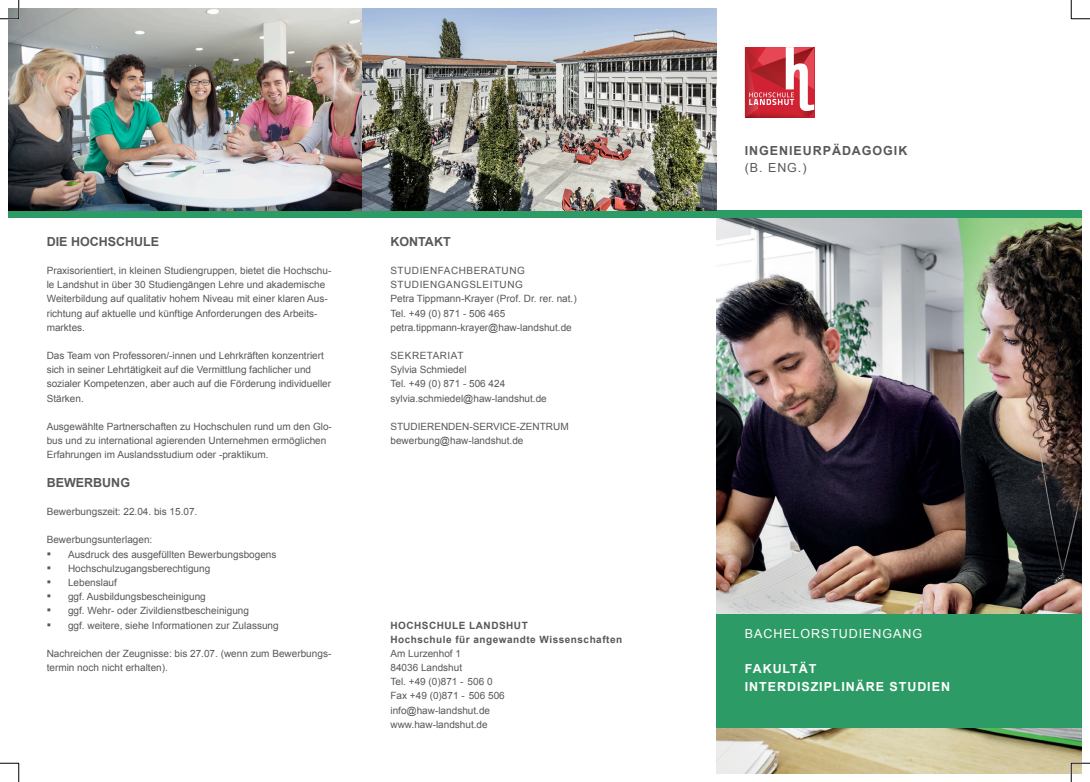
<style>
.page{position:relative;width:1090px;height:782px;background:#fff}
.page>*{position:absolute;margin:0;border:0;box-sizing:border-box;transform-origin:0 0}
.t1{font:700 12.5px "Arial";letter-spacing:.075em;color:#fff}
.Fließtext{font:700 12.5px "Arial";color:#57585a}
.t2{font:12.5px "Arial";letter-spacing:.075em;color:#fff}
.Fließtext-2{font:700 12.5px "Arial";letter-spacing:.075em;color:#57585a}
.t3{font:12.5px "Arial";color:#57585a}
.Fließtext-3{font:10px/14.1px "Arial";color:#57585a}
.t4{font:700 10px "Arial";letter-spacing:.05em;color:#57585a}
.Fließtext-4{font:10px "Arial";letter-spacing:.05em;color:#57585a}
.s1{font-size:12.5px}
</style>
<div class="page">
<svg style="left:745px;top:47px;width:69px;height:71px;background:#d1535d"></svg>
<img style="left:717px;top:217px;width:365px;height:556px">
<div style="left:717px;top:614px;width:365px;height:113px;background:#2d9b65"></div>
<div style="left:8px;top:210px;width:1074px;height:7px;background:#2d9b65"></div>
<img style="left:8px;top:8px;width:709px;height:202px">
<svg style="left:0;top:0;width:20px;height:20px"></svg>
<svg style="left:0;top:762px;width:20px;height:20px"></svg>
<svg style="left:1070px;top:0;width:20px;height:20px"></svg>
<svg style="left:1070px;top:762px;width:20px;height:20px"></svg>
<p class="Fließtext" style="left:47px;top:233px;width:114px">DIE HOCHSCHULE</p>
<p class="Fließtext-3" style="left:47px;top:263px;width:286px">Praxisorientiert, in kleinen Studiengruppen, bietet die Hochschu&shy;le Landshut in über 30 Studiengängen Lehre und akademische<br>Weiterbildung auf qualitativ hohem Niveau mit einer klaren Aus-</p>
<p class="Fließtext-3" style="left:47px;top:306px;width:272px">richtung auf aktuelle und künftige Anforderungen des Arbeits&shy;marktes.</p>
<p class="Fließtext-3" style="left:47px;top:348px;width:286px">Das Team von Professoren/-innen und Lehrkräften konzentriert sich in seiner Lehrtätigkeit auf die Vermittlung fachlicher und sozialer Kompetenzen, aber auch auf die Förderung individueller Stärken.</p>
<p class="Fließtext-3" style="left:47px;top:419px;width:287px">Ausgewählte Partnerschaften zu Hochschulen rund um den Glo&shy;bus und zu international agierenden Unternehmen ermöglichen<br>Erfahrungen im Auslandsstudium oder -praktikum.</p>
<p class="Fließtext" style="left:47px;top:474px;width:85px">BEWERBUNG</p>
<p class="Fließtext-3" style="left:47px;top:504px;width:152px">Bewerbungszeit: 22.04. bis 15.07.</p>
<p class="Fließtext-3" style="left:47px;top:533px;width:107px">Bewerbungsunterlagen:</p>
<p class="Fließtext-3" style="left:47px;top:547px;width:231px"><span class="s1">▪</span> Ausdruck des ausgefüllten Bewerbungsbogens</p>
<p class="Fließtext-3" style="left:47px;top:561px;width:165px"><span class="s1">▪</span> Hochschulzugangsberechtigung</p>
<p class="Fließtext-3" style="left:47px;top:575px;width:72px"><span class="s1">▪</span> Lebenslauf</p>
<p class="Fließtext-3" style="left:47px;top:589px;width:161px"><span class="s1">▪</span> ggf. Ausbildungsbescheinigung</p>
<p class="Fließtext-3" style="left:47px;top:604px;width:204px"><span class="s1">▪</span> ggf. Wehr- oder Zivildienstbescheinigung</p>
<p class="Fließtext-3" style="left:47px;top:618px;width:233px"><span class="s1">▪</span> ggf. weitere, siehe Informationen zur Zulassung</p>
<p class="Fließtext-3" style="left:47px;top:646px;width:286px">Nachreichen der Zeugnisse: bis 27.07. (wenn zum Bewerbungs&shy;termin noch nicht erhalten).</p>
<p class="Fließtext" style="left:390px;top:233px;width:62px">KONTAKT</p>
<p class="Fließtext-4" style="left:390px;top:264px;width:136px">STUDIENFACHBERATUNG</p>
<p class="Fließtext-4" style="left:390px;top:278px;width:134px">STUDIENGANGSLEITUNG</p>
<p class="Fließtext-3" style="left:390px;top:292px;width:188px">Petra Tippmann-Krayer (Prof. Dr. rer. nat.)</p>
<p class="Fließtext-3" style="left:390px;top:306px;width:183px">Tel. +49 (0) 871 - 506 465 petra.tippmann-krayer@haw-landshut.de</p>
<p class="Fließtext-3" style="left:390px;top:348px;width:78px">SEKRETARIAT<br>Sylvia Schmiedel</p>
<p class="Fließtext-3" style="left:390px;top:377px;width:158px">Tel. +49 (0) 871 - 506 424 sylvia.schmiedel@haw-landshut.de</p>
<p class="Fließtext-3" style="left:390px;top:419px;width:180px">STUDIERENDEN-SERVICE-ZENTRUM</p>
<p class="Fließtext-3" style="left:390px;top:433px;width:134px">bewerbung@haw-landshut.de</p>
<p class="t4" style="left:390px;top:618px;width:139px">HOCHSCHULE LANDSHUT</p>
<p class="t4" style="left:390px;top:632px;width:233px">Hochschule für angewandte Wissenschaften</p>
<p class="Fließtext-3" style="left:390px;top:646px;width:72px">Am Lurzenhof 1</p>
<p class="Fließtext-3" style="left:390px;top:660px;width:73px">84036 Landshut</p>
<p class="Fließtext-3" style="left:390px;top:674px;width:104px">Tel. +49 (0)871 - 506 0</p>
<p class="Fließtext-3" style="left:390px;top:689px;width:116px">Fax +49 (0)871 - 506 506</p>
<p class="Fließtext-3" style="left:390px;top:703px;width:101px">info@haw-landshut.de</p>
<p class="Fließtext-3" style="left:390px;top:717px;width:99px">www.haw-landshut.de</p>
<p class="Fließtext-2" style="left:745px;top:143px;width:164px">INGENIEURPÄDAGOGIK</p>
<p class="t3" style="left:745px;top:159px;width:63px">(B. ENG.)</p>
<p class="t2" style="left:745px;top:625px;width:179px">BACHELORSTUDIENGANG</p>
<p class="t1" style="left:745px;top:660px;width:73px">FAKULTÄT</p>
<p class="t1" style="left:745px;top:678px;width:207px">INTERDISZIPLINÄRE STUDIEN</p>
</div>
